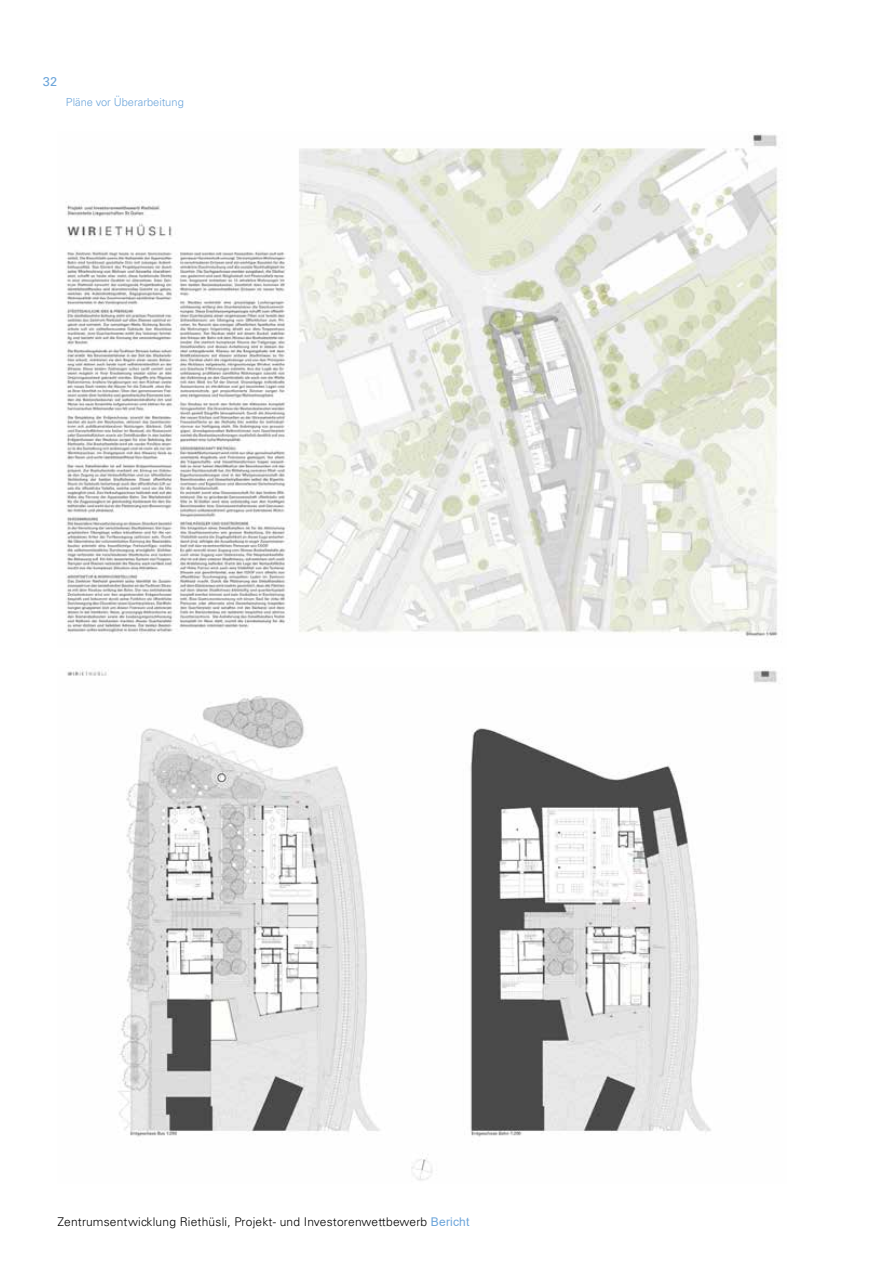
<style>
.page{position:relative;width:893px;height:1263px;background:#fff}
.page>*{position:absolute;margin:0;border:0;box-sizing:border-box;transform-origin:0 0}
.t1{font:12.75px "Univers LT Std";color:#6ca5da}
.t2{font:300 12px "Univers LT Std";letter-spacing:.015em;color:#000}
.t3{font:300 11.1px "Univers LT Std";color:#6ca5da}
.s1{font-family:"Arial";font-weight:400;color:#6ca5da}
</style>
<div class="page">
<img style="left:66px;top:133px;width:716px;height:504px">
<img style="left:67px;top:669px;width:710px;height:512px">
<p class="t1" style="left:43px;top:74px;width:16px">32</p>
<p class="t3" style="left:66px;top:95px;width:119px">Pläne vor Überarbeitung</p>
<p class="t2" style="left:57px;top:1215px;width:413px">Zentrumsentwicklung Riethüsli, Projekt- und Investorenwettbewerb <span class="s1">Bericht</span></p>
</div>
